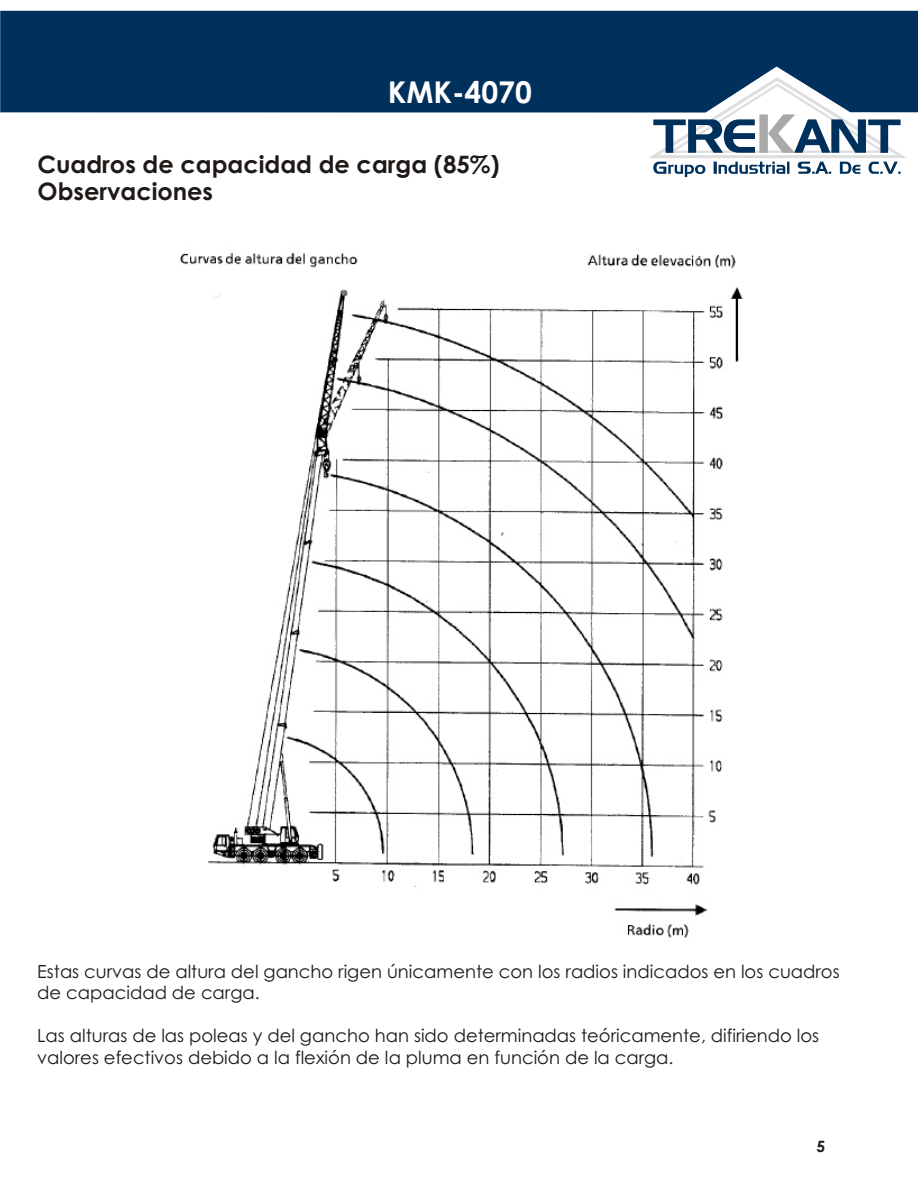
<style>
.page{position:relative;width:918px;height:1188px;background:#fff}
.page>*{position:absolute;margin:0;border:0;box-sizing:border-box;transform-origin:0 0}
.t1{font:700 30px "Century Gothic";color:#fff}
.t2{font:700 24px/27px "Century Gothic";color:#1f1a17}
.t3{font:18px/21.5px "Century Gothic";color:#1f1a17}
.t4{font:700 15.6px "Century Gothic";color:#1f1a17}
</style>
<div class="page">
<div style="left:0;top:11px;width:918px;height:102px;background:#00305c"></div>
<svg style="left:648px;top:77px;width:259px;height:100px"></svg>
<img style="left:180px;top:252px;width:563px;height:686px">
<h1 class="t1" style="left:388px;top:76px;width:145px">KMK-4070</h1>
<h2 class="t2" style="left:38px;top:152px;width:464px">Cuadros de capacidad de carga (85%)<br>Observaciones</h2>
<p class="t3" style="left:37px;top:961px;width:804px">Estas curvas de altura del gancho rigen únicamente con los radios indicados en los cuadros de capacidad de carga.</p>
<p class="t3" style="left:37px;top:1025px;width:783px">Las alturas de las poleas y del gancho han sido determinadas teóricamente, difiriendo los valores efectivos debido a la flexión de la pluma en función de la carga.</p>
<p class="t4" style="left:816px;top:1137px;width:10px">5</p>
</div>
